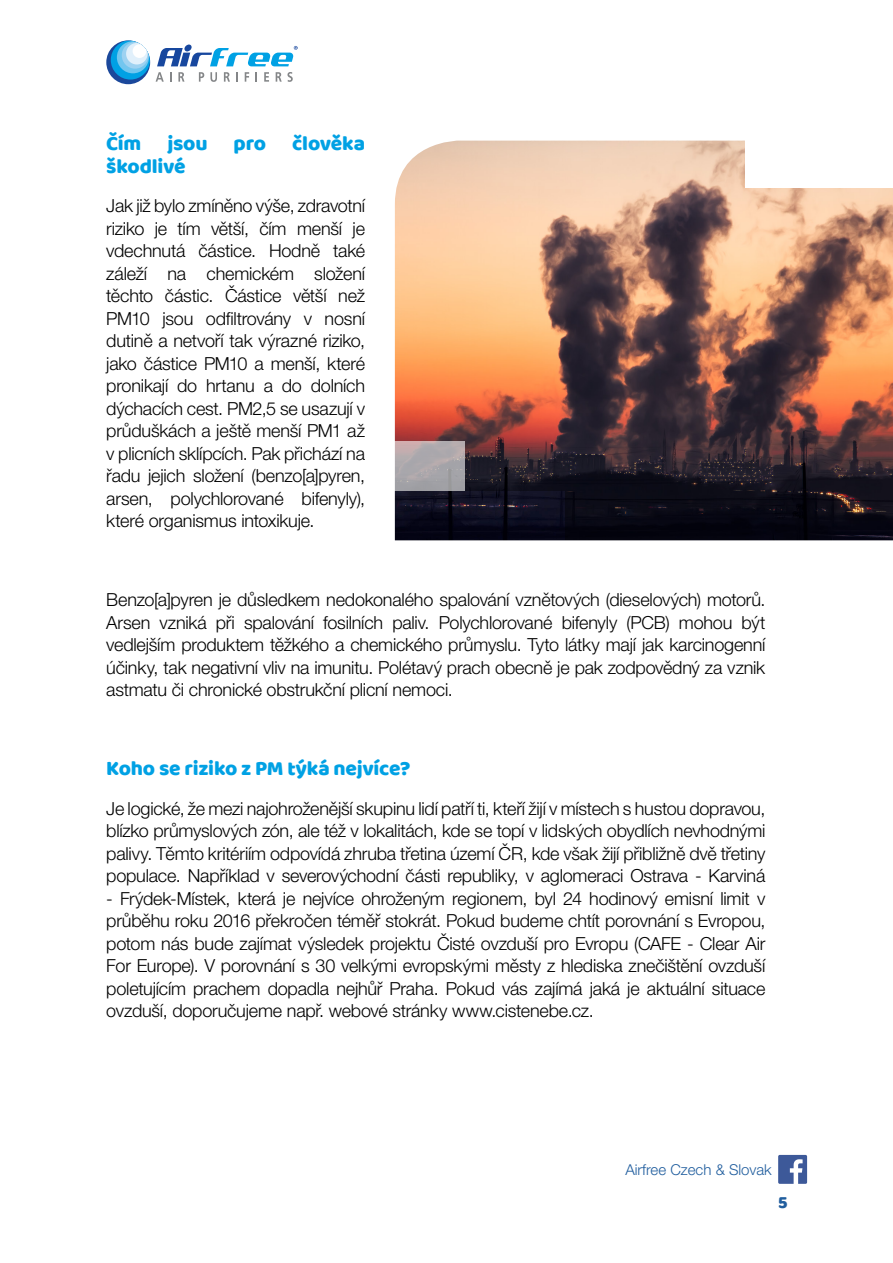
<style>
.page{position:relative;width:893px;height:1263px;background:#fff}
.page>*{position:absolute;margin:0;border:0;box-sizing:border-box;transform-origin:0 0}
.t1{font:21px/22.5px "Baloo Paaji";letter-spacing:-.01em;color:#00a1e4}
.t2{font:300 18px/22.5px "Helvetica Neue";letter-spacing:-.01em;color:#000;text-align:justify}
.t3{font:18px "Baloo Paaji";color:#215e9e}
.t4{font:300 15px "Helvetica Neue CE";color:#215e9e}
</style>
<div class="page">
<div style="left:106px;top:40px;width:44px;height:44px;background:#1b489b;border-radius:50%"></div>
<svg style="left:111px;top:41px;width:39px;height:39px"></svg>
<div style="left:117px;top:41px;width:32px;height:32px;background:#72c6ef;border-radius:50%"></div>
<svg style="left:122px;top:42px;width:26px;height:27px"></svg>
<div style="left:126px;top:43px;width:22px;height:21px;background:#e1f0fb;border-radius:50%"></div>
<div style="left:133px;top:44px;width:13px;height:14px;background:#fff;border-radius:50%"></div>
<svg style="left:156px;top:72px;width:8px;height:10px"></svg>
<svg style="left:178px;top:72px;width:6px;height:10px"></svg>
<svg style="left:199px;top:72px;width:5px;height:10px"></svg>
<svg style="left:210px;top:72px;width:7px;height:10px"></svg>
<svg style="left:224px;top:72px;width:6px;height:10px"></svg>
<svg style="left:236px;top:72px;width:2px;height:10px"></svg>
<svg style="left:245px;top:72px;width:4px;height:10px"></svg>
<svg style="left:264px;top:72px;width:5px;height:10px"></svg>
<svg style="left:276px;top:72px;width:17px;height:10px"></svg>
<svg style="left:157px;top:45px;width:141px;height:21px"></svg>
<svg style="left:778px;top:1155px;width:29px;height:29px"></svg>
<img style="left:395px;top:141px;width:498px;height:399px">
<svg style="left:395px;top:491px;width:170px;height:49px;background:#0c0c1d"></svg>
<svg style="left:394px;top:441px;width:71px;height:50px;background:#ada7ab"></svg>
<div style="left:746px;top:138px;width:147px;height:50px;background:#fff"></div>
<p class="t1" style="left:106px;top:132px;width:260px">Čím jsou pro člověka škodlivé</p>
<p class="t2" style="left:106px;top:194px;width:260px">Jak již bylo zmíněno výše, zdravotní riziko je tím větší, čím menší je vdechnutá částice. Hodně také záleží na chemickém složení těchto částic. Částice větší než PM10 jsou odfiltrovány v nosní dutině a netvoří tak výrazné riziko, jako částice PM10 a menší, které pronikají do hrtanu a do dolních dýchacích cest. PM2,5 se usazují v průduškách a ještě menší PM1 až v plicních sklípcích. Pak přichází na řadu jejich složení (benzo[a]pyren, arsen, polychlorované bifenyly), které organismus intoxikuje.</p>
<p class="t2" style="left:106px;top:588px;width:661px">Benzo[a]pyren je důsledkem nedokonalého spalování vznětových (dieselových) motorů.<br>Arsen vzniká při spalování fosilních paliv. Polychlorované bifenyly (PCB) mohou být vedlejším produktem těžkého a chemického průmyslu. Tyto látky mají jak karcinogenní účinky, tak negativní vliv na imunitu. Polétavý prach obecně je pak zodpovědný za vznik astmatu či chronické obstrukční plicní nemoci.</p>
<p class="t1" style="left:106px;top:757px;width:306px">Koho se riziko z PM týká nejvíce?</p>
<p class="t2" style="left:106px;top:796px;width:661px">Je logické, že mezi najohroženější skupinu lidí patří ti, kteří žijí v místech s hustou dopravou, blízko průmyslových zón, ale též v lokalitách, kde se topí v lidských obydlích nevhodnými palivy. Těmto kritériím odpovídá zhruba třetina území ČR, kde však žijí přibližně dvě třetiny populace. Například v severovýchodní části republiky, v aglomeraci Ostrava - Karviná</p>
<p class="t2" style="left:106px;top:886px;width:661px">- Frýdek-Místek, která je nejvíce ohroženým regionem, byl 24 hodinový emisní limit v průběhu roku 2016 překročen téměř stokrát. Pokud budeme chtít porovnání s Evropou, potom nás bude zajímat výsledek projektu Čisté ovzduší pro Evropu (CAFE - Clear Air For Europe). V porovnání s 30 velkými evropskými městy z hlediska znečištění ovzduší poletujícím prachem dopadla nejhůř Praha. Pokud vás zajímá jaká je aktuální situace ovzduší, doporučujeme např. webové stránky www.cistenebe.cz.</p>
<p class="t4" style="left:625px;top:1160px;width:148px">Airfree Czech &amp; Slovak</p>
<p class="t3" style="left:778px;top:1191px;width:11px">5</p>
</div>
